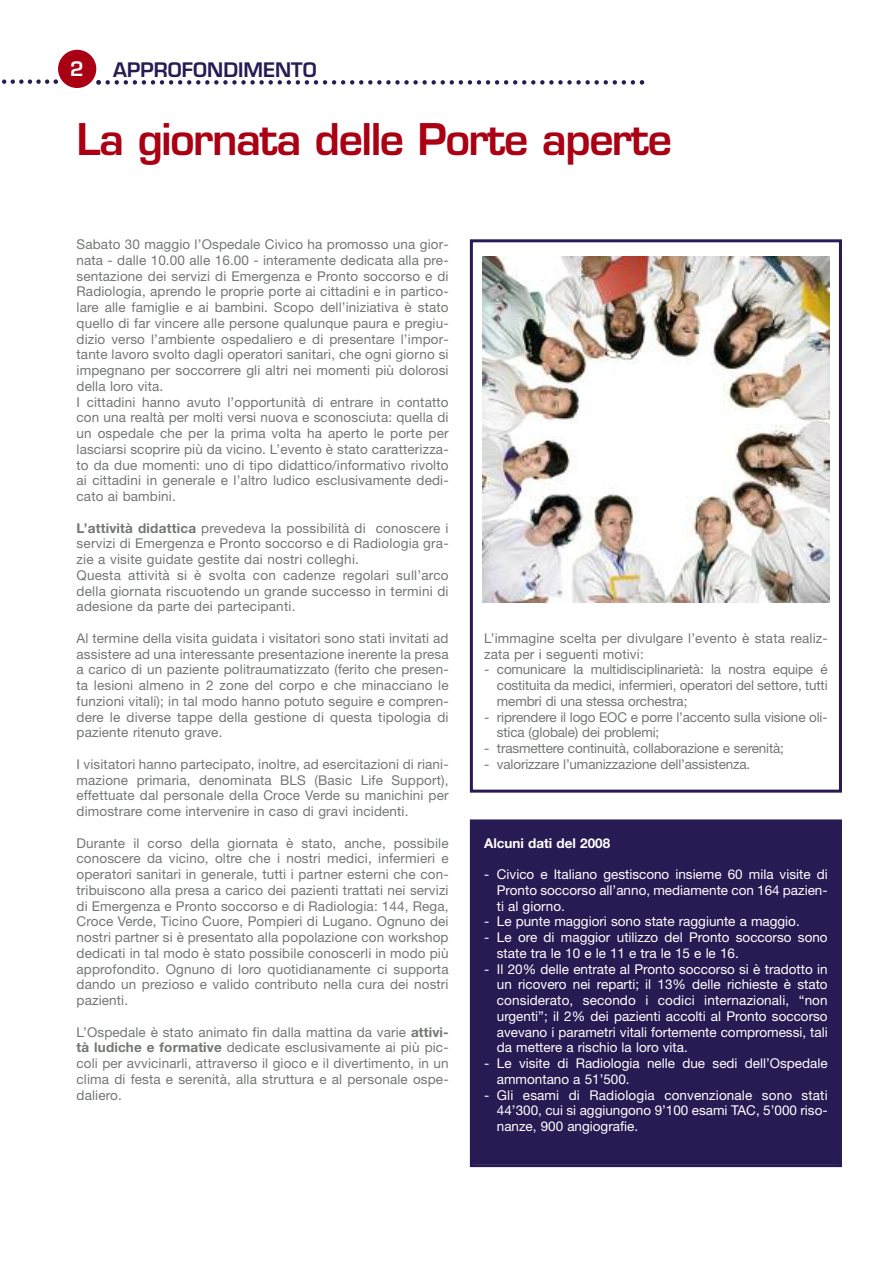
<style>
.page{position:relative;width:893px;height:1263px;background:#fff}
.page>*{position:absolute;margin:0;border:0;box-sizing:border-box;transform-origin:0 0}
.t1{font:600 42.6px "Eurostile";letter-spacing:-.035em;color:#aa0013}
.t2{font:600 19.5px "Eurostile";color:#281a53}
.t3{font:600 19.5px "Eurostile";color:#fff}
.t4{font:13.5px/15.8px "Helvetica Neue";letter-spacing:.01em;color:#737773;text-align:justify}
.t5{font:13.5px/15.8px "Helvetica Neue";color:#fff;text-align:justify}
.t6{font:13.5px/15.8px "Helvetica Neue";letter-spacing:-.01em;color:#737773}
.t7{font:700 13.5px "Helvetica Neue";color:#fff}
.s1{font-weight:700}
</style>
<div class="page">
<svg style="left:96px;top:80px;width:548px;height:5px"></svg>
<div style="left:58px;top:50px;width:38px;height:38px;background:#aa0013;border-radius:50%"></div>
<svg style="left:2px;top:79px;width:56px;height:5px"></svg>
<div style="left:470px;top:239px;width:372px;height:554px;border:3px solid #281a53"></div>
<div style="left:473px;top:822px;width:366px;height:342px;background:#281a53"></div>
<div style="left:470px;top:819px;width:372px;height:348px;border:3px solid #281a53"></div>
<img style="left:483px;top:256px;width:346px;height:347px">
<h2 class="t3" style="left:70px;top:62px;width:15px">2</h2>
<h2 class="t2" style="left:113px;top:62px;width:205px">APPROFONDIMENTO</h2>
<h1 class="t1" style="left:77px;top:123px;width:597px">La giornata delle Porte aperte</h1>
<p class="t4" style="left:77px;top:238px;width:374px;text-align:left">Sabato 30 maggio l’Ospedale Civico ha promosso una gior&shy;nata - dalle 10.00 alle 16.00 - interamente dedicata alla pre&shy;sentazione dei servizi di Emergenza e Pronto soccorso e di Radiologia, aprendo le proprie porte ai cittadini e in partico&shy;lare alle famiglie e ai bambini. Scopo dell’iniziativa è stato quello di far vincere alle persone qualunque paura e pregiu&shy;dizio verso l’ambiente ospedaliero e di presentare l’impor&shy;tante lavoro svolto dagli operatori sanitari, che ogni giorno si impegnano per soccorrere gli altri nei momenti più dolorosi della loro vita.<br>I cittadini hanno avuto l’opportunità di entrare in contatto con una realtà per molti versi nuova e sconosciuta: quella di un ospedale che per la prima volta ha aperto le porte per lasciarsi scoprire più da vicino. L’evento è stato caratterizza&shy;to da due momenti: uno di tipo didattico/informativo rivolto ai cittadini in generale e l’altro ludico esclusivamente dedi&shy;cato ai bambini.</p>
<p class="t4" style="left:77px;top:521px;width:374px;text-align:left"><span class="s1">L’attività didattica</span> prevedeva la possibilità di conoscere i servizi di Emergenza e Pronto soccorso e di Radiologia gra&shy;zie a visite guidate gestite dai nostri colleghi.<br>Questa attività si è svolta con cadenze regolari sull’arco della giornata riscuotendo un grande successo in termini di adesione da parte dei partecipanti.</p>
<p class="t4" style="left:77px;top:631px;width:374px">Al termine della visita guidata i visitatori sono stati invitati ad assistere ad una interessante presentazione inerente la presa a carico di un paziente politraumatizzato (ferito che presen&shy;ta lesioni almeno in 2 zone del corpo e che minacciano le funzioni vitali); in tal modo hanno potuto seguire e compren&shy;dere le diverse tappe della gestione di questa tipologia di paziente ritenuto grave.</p>
<p class="t4" style="left:77px;top:757px;width:374px">I visitatori hanno partecipato, inoltre, ad esercitazioni di riani&shy;mazione primaria, denominata BLS (Basic Life Support), effettuate dal personale della Croce Verde su manichini per dimostrare come intervenire in caso di gravi incidenti.</p>
<p class="t4" style="left:77px;top:836px;width:374px">Durante il corso della giornata è stato, anche, possibile conoscere da vicino, oltre che i nostri medici, infermieri e operatori sanitari in generale, tutti i partner esterni che con&shy;tribuiscono alla presa a carico dei pazienti trattati nei servizi di Emergenza e Pronto soccorso e di Radiologia: 144, Rega, Croce Verde, Ticino Cuore, Pompieri di Lugano. Ognuno dei nostri partner si è presentato alla popolazione con workshop dedicati in tal modo è stato possibile conoscerli in modo più approfondito. Ognuno di loro quotidianamente ci supporta dando un prezioso e valido contributo nella cura dei nostri pazienti.</p>
<p class="t4" style="left:77px;top:1025px;width:374px">L’Ospedale è stato animato fin dalla mattina da varie <span class="s1">attivi&shy;tà ludiche e formative</span> dedicate esclusivamente ai più pic&shy;coli per avvicinarli, attraverso il gioco e il divertimento, in un clima di festa e serenità, alla struttura e al personale ospe&shy;daliero.</p>
<p class="t4" style="left:484px;top:631px;width:345px">L’immagine scelta per divulgare l’evento è stata realiz&shy;zata per i seguenti motivi:</p>
<p class="t4" style="left:497px;top:663px;width:332px;text-indent:-13px">- comunicare la multidisciplinarietà: la nostra equipe é costituita da medici, infermieri, operatori del settore, tutti membri di una stessa orchestra;</p>
<p class="t6" style="left:497px;top:710px;width:332px;text-indent:-13px">- riprendere il logo EOC e porre l’accento sulla visione oli&shy;stica (globale) dei problemi;</p>
<p class="t6" style="left:484px;top:742px;width:301px">- trasmettere continuità, collaborazione e serenità;</p>
<p class="t6" style="left:484px;top:757px;width:268px">- valorizzare l’umanizzazione dell’assistenza.</p>
<p class="t7" style="left:484px;top:838px;width:128px">Alcuni dati del 2008</p>
<p class="t5" style="left:497px;top:868px;width:332px;text-indent:-13px">- Civico e Italiano gestiscono insieme 60 mila visite di Pronto soccorso all’anno, mediamente con 164 pazien&shy;ti al giorno.</p>
<p class="t5" style="left:484px;top:915px;width:317px">- Le punte maggiori sono state raggiunte a maggio.</p>
<p class="t5" style="left:497px;top:931px;width:332px;text-indent:-13px">- Le ore di maggior utilizzo del Pronto soccorso sono state tra le 10 e le 11 e tra le 15 e le 16.</p>
<p class="t5" style="left:497px;top:962px;width:332px;text-indent:-13px">- Il 20% delle entrate al Pronto soccorso si è tradotto in un ricovero nei reparti; il 13% delle richieste è stato considerato, secondo i codici internazionali, “non urgenti”; il 2% dei pazienti accolti al Pronto soccorso avevano i parametri vitali fortemente compromessi, tali da mettere a rischio la loro vita.</p>
<p class="t5" style="left:497px;top:1057px;width:332px;text-indent:-13px">- Le visite di Radiologia nelle due sedi dell’Ospedale ammontano a 51’500.</p>
<p class="t5" style="left:497px;top:1088px;width:332px;text-indent:-13px">- Gli esami di Radiologia convenzionale sono stati 44’300, cui si aggiungono 9’100 esami TAC, 5’000 riso&shy;nanze, 900 angiografie.</p>
</div>
